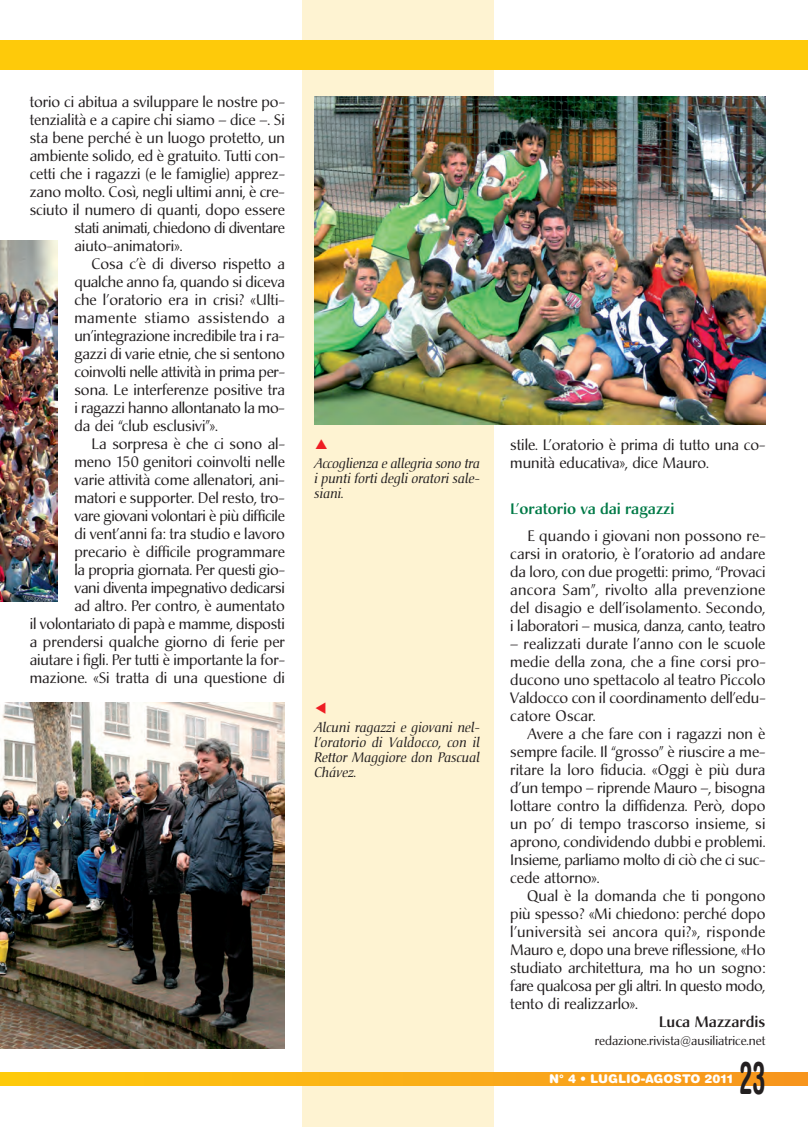
<style>
.page{position:relative;width:808px;height:1127px;background:#fff}
.page>*{position:absolute;margin:0;border:0;box-sizing:border-box;transform-origin:0 0}
.t1{font:700 condensed 45px "Helvetica Rounded";color:#231f20;scale:.6 1}
.t2{font:15px/18px "Christiana";color:#231f20;text-align:justify}
.t3{font:15px "Christiana";letter-spacing:-.02em;color:#231f20}
.t4{font:15px "Christiana";letter-spacing:.025em;color:#231f20}
.t5{font:500 15px "Christiana";color:#017a47}
.t6{font:500 15px "Christiana";color:#231f20}
.t7{font:italic 13.5px/15px "Christiana";color:#231f20;text-align:justify}
.t8{font:12.3px "Christiana";color:#231f20}
.t9{font:900 12px "Helvetica Rounded";color:#fff}
</style>
<div class="page">
<div style="left:302px;top:0;width:191px;height:1127px;background:#fef3d2"></div>
<svg style="left:1px;top:1073px;width:807px;height:12px;background:#faaf16"></svg>
<div style="left:0;top:40px;width:808px;height:30px;background:#feca0a"></div>
<svg style="left:0;top:1073px;width:1px;height:12px"></svg>
<img style="left:0;top:703px;width:285px;height:345px">
<img style="left:315px;top:97px;width:450px;height:327px">
<img style="left:0;top:240px;width:57px;height:362px">
<p class="t2" style="left:30px;top:95px;width:257px">torio ci abitua a sviluppare le nostre po-</p>
<p class="t2" style="left:30px;top:113px;width:257px">tenzialità e a capire chi siamo – dice –. Si</p>
<p class="t2" style="left:30px;top:131px;width:257px">sta bene perché è un luogo protetto, un</p>
<p class="t2" style="left:30px;top:149px;width:257px">ambiente solido, ed è gratuito. Tutti con-</p>
<p class="t2" style="left:30px;top:167px;width:257px">cetti che i ragazzi (e le famiglie) apprez-</p>
<p class="t2" style="left:30px;top:185px;width:257px">zano molto. Così, negli ultimi anni, è cre-</p>
<p class="t2" style="left:30px;top:203px;width:257px">sciuto il numero di quanti, dopo essere</p>
<p class="t3" style="left:74px;top:222px;width:212px">stati animati, chiedono di diventare</p>
<p class="t2" style="left:74px;top:239px;width:110px">aiuto-animatori».</p>
<p class="t2" style="left:91px;top:257px;width:195px">Cosa c’è di diverso rispetto a</p>
<p class="t2" style="left:74px;top:275px;width:212px">qualche anno fa, quando si diceva</p>
<p class="t2" style="left:74px;top:293px;width:212px">che l’oratorio era in crisi? «Ulti-</p>
<p class="t4" style="left:74px;top:312px;width:212px">mamente stiamo assistendo a</p>
<p class="t2" style="left:74px;top:329px;width:212px">un’integrazione incredibile tra i ra-</p>
<p class="t2" style="left:74px;top:347px;width:212px">gazzi di varie etnie, che si sentono</p>
<p class="t3" style="left:74px;top:366px;width:212px">coinvolti nelle attività in prima per-</p>
<p class="t2" style="left:74px;top:383px;width:212px">sona. Le interferenze positive tra</p>
<p class="t3" style="left:74px;top:402px;width:212px">i ragazzi hanno allontanato la mo-</p>
<p class="t2" style="left:74px;top:419px;width:145px">da dei “club esclusivi”».</p>
<p class="t2" style="left:91px;top:437px;width:195px">La sorpresa è che ci sono al-</p>
<p class="t2" style="left:74px;top:455px;width:212px">meno 150 genitori coinvolti nelle</p>
<p class="t2" style="left:74px;top:473px;width:212px">varie attività come allenatori, ani-</p>
<p class="t2" style="left:74px;top:491px;width:212px">matori e supporter. Del resto, tro-</p>
<p class="t3" style="left:74px;top:510px;width:212px">vare giovani volontari è più difficile</p>
<p class="t2" style="left:74px;top:527px;width:212px">di vent’anni fa: tra studio e lavoro</p>
<p class="t2" style="left:74px;top:545px;width:212px">precario è difficile programmare</p>
<p class="t2" style="left:74px;top:563px;width:212px">la propria giornata. Per questi gio-</p>
<p class="t3" style="left:74px;top:582px;width:212px">vani diventa impegnativo dedicarsi</p>
<p class="t2" style="left:74px;top:599px;width:212px">ad altro. Per contro, è aumentato</p>
<p class="t2" style="left:30px;top:617px;width:257px">il volontariato di papà e mamme, disposti</p>
<p class="t2" style="left:30px;top:635px;width:257px">a prendersi qualche giorno di ferie per</p>
<p class="t2" style="left:30px;top:653px;width:257px">aiutare i figli. Per tutti è importante la for-</p>
<p class="t2" style="left:30px;top:671px;width:257px">mazione. «Si tratta di una questione di</p>
<p class="t7" style="left:315px;top:457px;width:167px">Accoglienza e allegria sono tra i punti forti degli oratori sale&shy;siani.</p>
<p class="t7" style="left:315px;top:721px;width:167px">Alcuni ragazzi e giovani nel&shy;l’oratorio di Valdocco, con il Rettor Maggiore don Pascual Chávez.</p>
<p class="t2" style="left:510px;top:438px;width:257px">stile. L’oratorio è prima di tutto una co&shy;munità educativa», dice Mauro.</p>
<p class="t5" style="left:510px;top:502px;width:166px">L’oratorio va dai ragazzi</p>
<p class="t2" style="left:510px;top:528px;width:257px;text-indent:17px">E quando i giovani non possono re&shy;carsi in oratorio, è l’oratorio ad andare da loro, con due progetti: primo, “Provaci ancora Sam”, rivolto alla prevenzione del disagio e dell’isolamento. Secondo, i laboratori – musica, danza, canto, teatro</p>
<p class="t2" style="left:510px;top:636px;width:257px">– realizzati durate l’anno con le scuole medie della zona, che a fine corsi pro&shy;ducono uno spettacolo al teatro Piccolo Valdocco con il coordinamento dell’edu&shy;catore Oscar.</p>
<p class="t2" style="left:510px;top:726px;width:257px;text-indent:17px">Avere a che fare con i ragazzi non è sempre facile. Il “grosso” è riuscire a me&shy;ritare la loro fiducia. «Oggi è più dura d’un tempo – riprende Mauro –, bisogna lottare contro la diffidenza. Però, dopo un po’ di tempo trascorso insieme, si aprono, condividendo dubbi e problemi.<br>Insieme, parliamo molto di ciò che ci suc&shy;cede attorno».</p>
<p class="t2" style="left:510px;top:888px;width:257px;text-indent:17px">Qual è la domanda che ti pongono più spesso? «Mi chiedono: perché dopo l’università sei ancora qui?», risponde Mauro e, dopo una breve riflessione, «Ho studiato architettura, ma ho un sogno: fare qualcosa per gli altri. In questo modo, tento di realizzarlo».</p>
<p class="t6" style="left:659px;top:1015px;width:108px">Luca Mazzardis</p>
<p class="t8" style="left:595px;top:1035px;width:172px">redazione.rivista@ausiliatrice.net</p>
<p class="t9" style="left:549px;top:1074px;width:185px">N° 4 • LUGLIO-AGOSTO 2011</p>
<h1 class="t1" style="left:739px;top:1061px;width:45px">23</h1>
</div>
